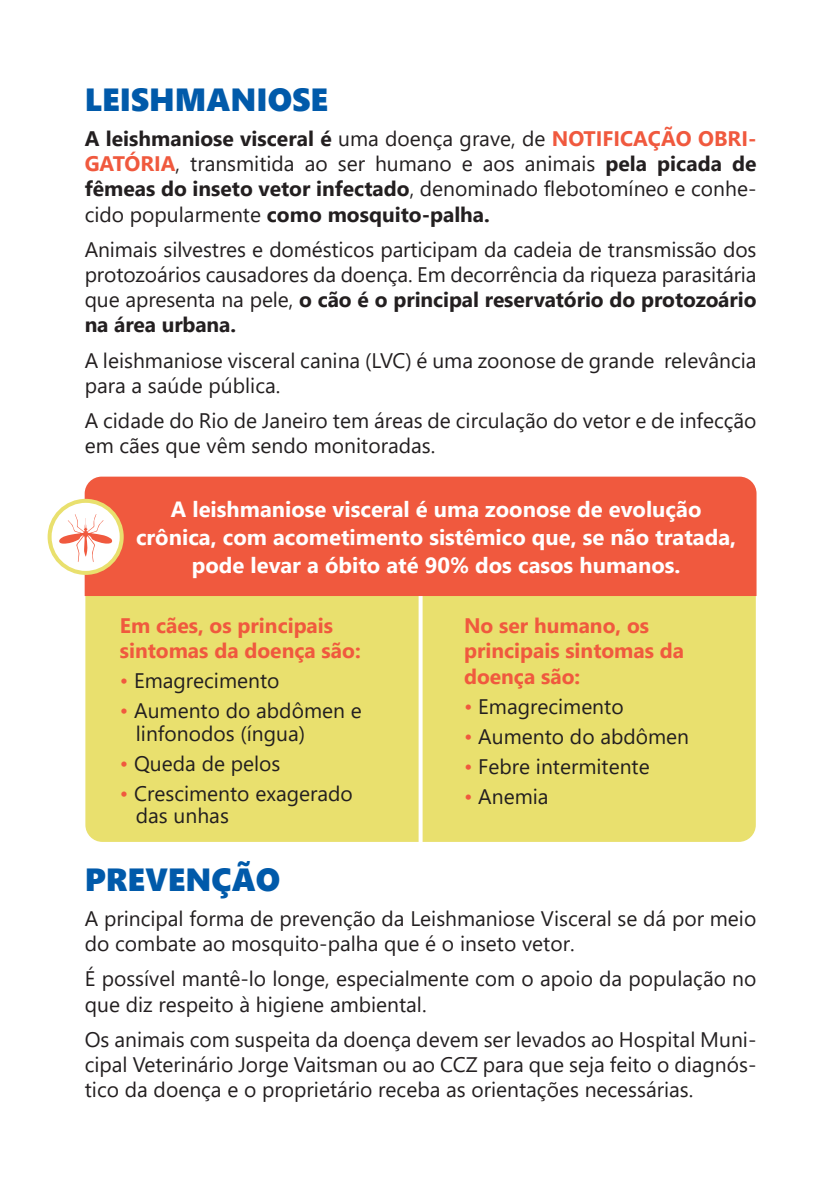
<style>
.page{position:relative;width:840px;height:1191px;background:#fff}
.page>*{position:absolute;margin:0;border:0;box-sizing:border-box;transform-origin:0 0}
.t1{font:32px "Segoe UI Black";color:#015aaa}
.t2{font:700 22px/28px "Segoe UI";color:#fff;text-align:center}
.t3{font:21px/25.2px "Segoe UI";color:#231f20}
.t4{font:700 21px/25.2px "Segoe UI";color:#f0593e}
.s1{font-weight:700}
.s2{font-weight:700;color:#f0593e}
.s3{color:#f0593e}
</style>
<div class="page">
<div style="left:85px;top:596px;width:670px;height:246px;background:#e9e06e"></div>
<svg style="left:418px;top:596px;width:4px;height:246px"></svg>
<div style="left:85px;top:476px;width:671px;height:120px;background:#f0593e"></div>
<svg style="left:48px;top:499px;width:76px;height:76px"></svg>
<h1 class="t1" style="left:85px;top:76px;width:245px">LEISHMANIOSE</h1>
<p class="t3" style="left:85px;top:124px;width:673px;text-align:justify"><span class="s1">A leishmaniose visceral é</span> uma doença grave, de <span class="s2">NOTIFICAÇÃO OBRI-GATÓRIA</span>, transmitida ao ser humano e aos animais <span class="s1">pela picada de fêmeas do inseto vetor infectado</span>, denominado flebotomíneo e conhe&shy;cido popularmente <span class="s1">como mosquito-palha.</span></p>
<p class="t3" style="left:85px;top:235px;width:673px;text-align:justify">Animais silvestres e domésticos participam da cadeia de transmissão dos protozoários causadores da doença. Em decorrência da riqueza parasitária que apresenta na pele, <span class="s1">o cão é o principal reservatório do protozoário na área urbana.</span></p>
<p class="t3" style="left:85px;top:346px;width:673px">A leishmaniose visceral canina (LVC) é uma zoonose de grande relevância para a saúde pública.</p>
<p class="t3" style="left:85px;top:406px;width:673px">A cidade do Rio de Janeiro tem áreas de circulação do vetor e de infecção em cães que vêm sendo monitoradas.</p>
<p class="t2" style="left:136px;top:493px;width:601px">A leishmaniose visceral é uma zoonose de evolução crônica, com acometimento sistêmico que, se não tratada, pode levar a óbito até 90% dos casos humanos.</p>
<p class="t4" style="left:120px;top:611px;width:242px">Em cães, os principais sintomas da doença são:</p>
<p class="t3" style="left:120px;top:666px;width:161px"><span class="s3">•</span> Emagrecimento</p>
<p class="t3" style="left:136px;top:698px;width:227px;line-height:22px;text-indent:-16px"><span class="s3">•</span> Aumento do abdômen e linfonodos (íngua)</p>
<p class="t3" style="left:120px;top:748px;width:162px"><span class="s3">•</span> Queda de pelos</p>
<p class="t3" style="left:136px;top:780px;width:218px;line-height:22px;text-indent:-16px"><span class="s3">•</span> Crescimento exagerado das unhas</p>
<p class="t4" style="left:463px;top:611px;width:221px">No ser humano, os principais sintomas da doença são:</p>
<p class="t3" style="left:463px;top:691px;width:161px"><span class="s3">•</span> Emagrecimento</p>
<p class="t3" style="left:463px;top:721px;width:226px"><span class="s3">•</span> Aumento do abdômen</p>
<p class="t3" style="left:463px;top:751px;width:187px"><span class="s3">•</span> Febre intermitente</p>
<p class="t3" style="left:463px;top:782px;width:86px"><span class="s3">•</span> Anemia</p>
<h1 class="t1" style="left:85px;top:856px;width:197px">PREVENÇÃO</h1>
<p class="t3" style="left:85px;top:904px;width:672px">A principal forma de prevenção da Leishmaniose Visceral se dá por meio do combate ao mosquito-palha que é o inseto vetor.</p>
<p class="t3" style="left:85px;top:964px;width:672px">É possível mantê-lo longe, especialmente com o apoio da população no que diz respeito à higiene ambiental.</p>
<p class="t3" style="left:85px;top:1025px;width:672px;text-align:justify">Os animais com suspeita da doença devem ser levados ao Hospital Muni&shy;cipal Veterinário Jorge Vaitsman ou ao CCZ para que seja feito o diagnós&shy;tico da doença e o proprietário receba as orientações necessárias.</p>
</div>
